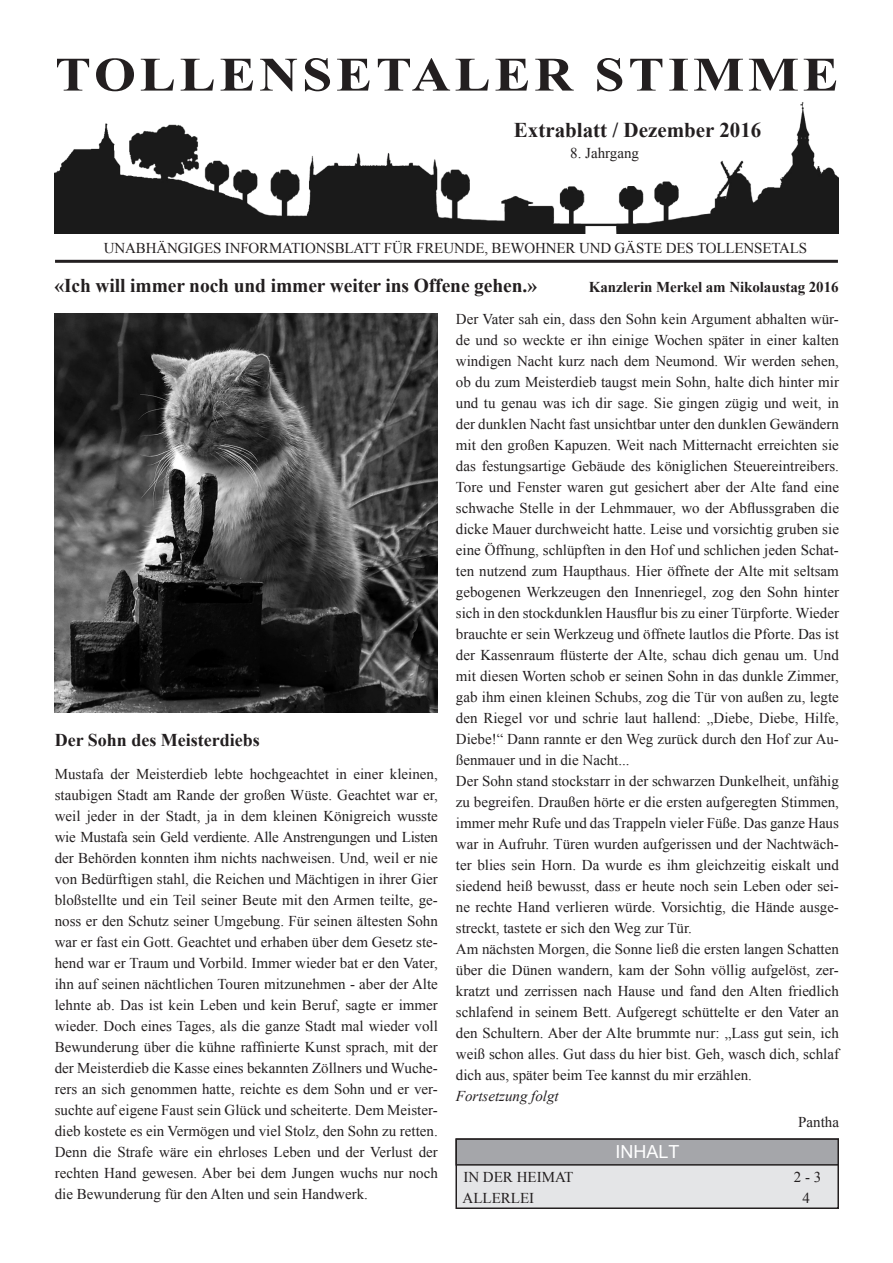
<style>
.page{position:relative;width:893px;height:1263px;background:#fff}
.page>*{position:absolute;margin:0;border:0;box-sizing:border-box;transform-origin:0 0}
.t1{font:700 48px "Times New Roman";letter-spacing:.07em;color:#231f20;scale:1.12 1}
.t2{font:700 21px "Times New Roman";color:#231f20}
.t3{font:700 19.5px "Times New Roman";letter-spacing:-.005em;color:#231f20}
.t4{font:700 18px "Times New Roman";color:#231f20}
.t5{font:18px "Arial Unicode MS";color:#fff}
.t6{font:15px/21px "Times New Roman";color:#231f20;text-align:justify}
.t7{font:700 15px "Times New Roman";letter-spacing:-.005em;color:#231f20}
.t8{font:italic 15px "Times New Roman";color:#231f20}
</style>
<div class="page">
<div style="left:456px;top:1139px;width:382px;height:69px;background:#e4e5e7"></div>
<div style="left:455px;top:1138px;width:384px;height:71px;border:2px solid #231f20"></div>
<div style="left:456px;top:1139px;width:382px;height:26px;background:#a5a6aa"></div>
<div style="left:455px;top:1138px;width:384px;height:27px;border:2px solid #231f20"></div>
<img style="left:54px;top:102px;width:785px;height:132px">
<hr style="left:55px;top:260px;width:783px;height:3px;background:#231f20">
<img style="left:54px;top:314px;width:383px;height:398px">
<p class="t1" style="left:55px;top:41px;width:701px">TOLLENSETALER STIMME</p>
<p class="t2" style="left:514px;top:116px;width:249px">Extrablatt / Dezember 2016</p>
<p class="t6" style="left:570px;top:142px;width:70px">8. Jahrgang</p>
<p class="t6" style="left:104px;top:237px;width:705px">UNABHÄNGIGES INFORMATIONSBLATT FÜR FREUNDE, BEWOHNER UND GÄSTE DES TOLLENSETALS</p>
<p class="t3" style="left:54px;top:272px;width:484px">«Ich will immer noch und immer weiter ins Offene gehen.»</p>
<p class="t7" style="left:589px;top:276px;width:251px">Kanzlerin Merkel am Nikolaustag 2016</p>
<p class="t4" style="left:55px;top:727px;width:207px">Der Sohn des Meisterdiebs</p>
<p class="t6" style="left:55px;top:763px;width:385px">Mustafa der Meisterdieb lebte hochgeachtet in einer kleinen, staubigen Stadt am Rande der großen Wüste. Geachtet war er, weil jeder in der Stadt, ja in dem kleinen Königreich wusste wie Mustafa sein Geld verdiente. Alle Anstrengungen und Listen der Behörden konnten ihm nichts nachweisen. Und, weil er nie von Bedürftigen stahl, die Reichen und Mächtigen in ihrer Gier bloßstellte und ein Teil seiner Beute mit den Armen teilte, ge&shy;noss er den Schutz seiner Umgebung. Für seinen ältesten Sohn war er fast ein Gott. Geachtet und erhaben über dem Gesetz ste&shy;hend war er Traum und Vorbild. Immer wieder bat er den Vater, ihn auf seinen nächtlichen Touren mitzunehmen - aber der Alte lehnte ab. Das ist kein Leben und kein Beruf, sagte er immer wieder. Doch eines Tages, als die ganze Stadt mal wieder voll Bewunderung über die kühne raffinierte Kunst sprach, mit der der Meisterdieb die Kasse eines bekannten Zöllners und Wuche&shy;rers an sich genommen hatte, reichte es dem Sohn und er ver&shy;suchte auf eigene Faust sein Glück und scheiterte. Dem Meister&shy;dieb kostete es ein Vermögen und viel Stolz, den Sohn zu retten.<br>Denn die Strafe wäre ein ehrloses Leben und der Verlust der rechten Hand gewesen. Aber bei dem Jungen wuchs nur noch die Bewunderung für den Alten und sein Handwerk.</p>
<p class="t6" style="left:456px;top:308px;width:385px">Der Vater sah ein, dass den Sohn kein Argument abhalten wür&shy;de und so weckte er ihn einige Wochen später in einer kalten windigen Nacht kurz nach dem Neumond. Wir werden sehen, ob du zum Meisterdieb taugst mein Sohn, halte dich hinter mir und tu genau was ich dir sage. Sie gingen zügig und weit, in der dunklen Nacht fast unsichtbar unter den dunklen Gewändern mit den großen Kapuzen. Weit nach Mitternacht erreichten sie das festungsartige Gebäude des königlichen Steuereintreibers.<br>Tore und Fenster waren gut gesichert aber der Alte fand eine schwache Stelle in der Lehmmauer, wo der Abflussgraben die dicke Mauer durchweicht hatte. Leise und vorsichtig gruben sie eine Öffnung, schlüpften in den Hof und schlichen jeden Schat&shy;ten nutzend zum Haupthaus. Hier öffnete der Alte mit seltsam gebogenen Werkzeugen den Innenriegel, zog den Sohn hinter sich in den stockdunklen Hausflur bis zu einer Türpforte. Wieder brauchte er sein Werkzeug und öffnete lautlos die Pforte. Das ist der Kassenraum flüsterte der Alte, schau dich genau um. Und mit diesen Worten schob er seinen Sohn in das dunkle Zimmer, gab ihm einen kleinen Schubs, zog die Tür von außen zu, legte den Riegel vor und schrie laut hallend: „Diebe, Diebe, Hilfe, Diebe!“ Dann rannte er den Weg zurück durch den Hof zur Au&shy;ßenmauer und in die Nacht...</p>
<p class="t6" style="left:456px;top:770px;width:385px">Der Sohn stand stockstarr in der schwarzen Dunkelheit, unfähig zu begreifen. Draußen hörte er die ersten aufgeregten Stimmen, immer mehr Rufe und das Trappeln vieler Füße. Das ganze Haus war in Aufruhr. Türen wurden aufgerissen und der Nachtwäch&shy;ter blies sein Horn. Da wurde es ihm gleichzeitig eiskalt und siedend heiß bewusst, dass er heute noch sein Leben oder sei&shy;ne rechte Hand verlieren würde. Vorsichtig, die Hände ausge&shy;streckt, tastete er sich den Weg zur Tür.</p>
<p class="t6" style="left:456px;top:938px;width:385px">Am nächsten Morgen, die Sonne ließ die ersten langen Schatten über die Dünen wandern, kam der Sohn völlig aufgelöst, zer&shy;kratzt und zerrissen nach Hause und fand den Alten friedlich schlafend in seinem Bett. Aufgeregt schüttelte er den Vater an den Schultern. Aber der Alte brummte nur: „Lass gut sein, ich weiß schon alles. Gut dass du hier bist. Geh, wasch dich, schlaf dich aus, später beim Tee kannst du mir erzählen.</p>
<p class="t8" style="left:456px;top:1086px;width:104px">Fortsetzung folgt</p>
<p class="t6" style="left:798px;top:1111px;width:42px">Pantha</p>
<p class="t5" style="left:615px;top:1139px;width:66px">INHALT</p>
<p class="t6" style="left:463px;top:1166px;width:111px">IN DER HEIMAT</p>
<p class="t6" style="left:794px;top:1166px;width:29px">2 - 3</p>
<p class="t6" style="left:463px;top:1187px;width:73px">ALLERLEI</p>
<p class="t6" style="left:802px;top:1187px;width:9px">4</p>
</div>
